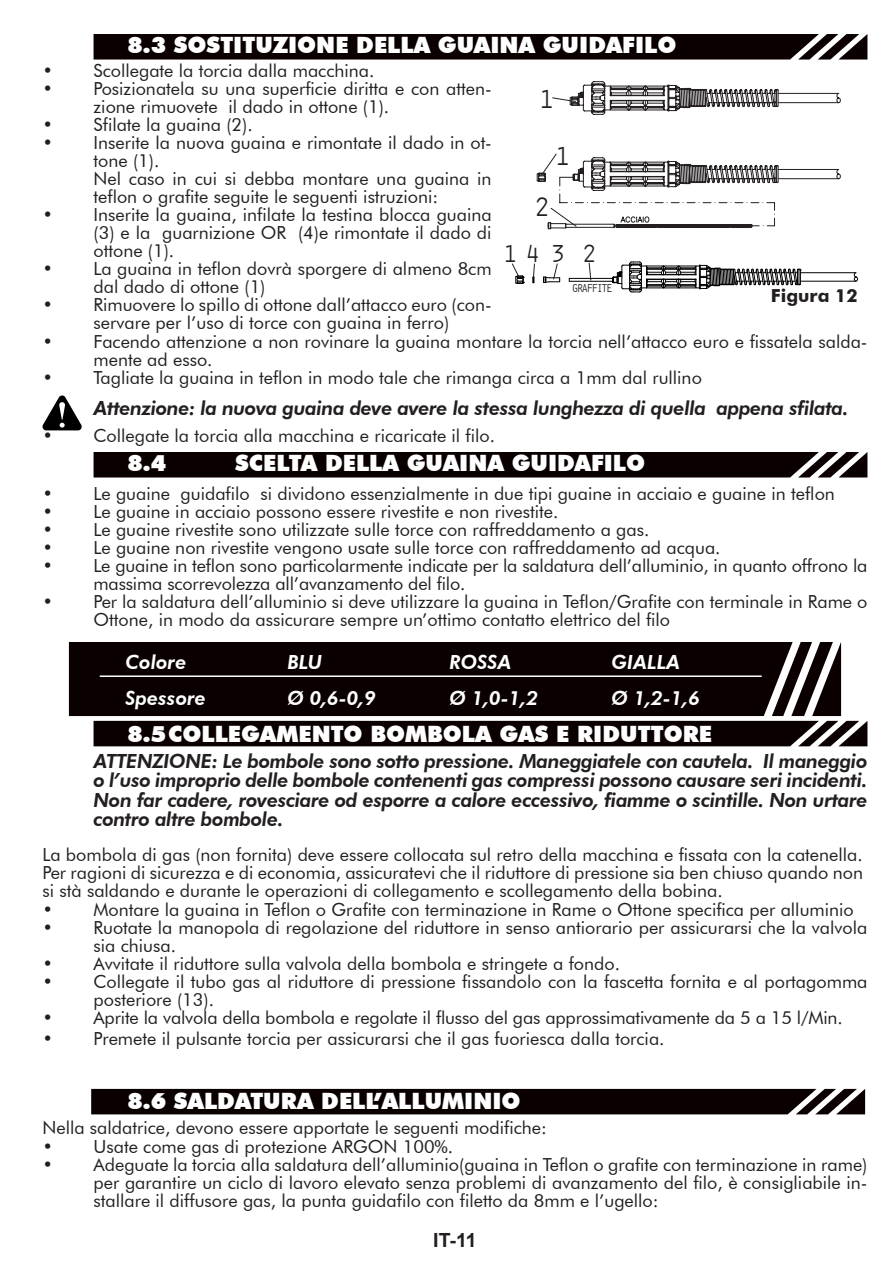
<style>
.page{position:relative;width:893px;height:1263px;background:#fff}
.page>*{position:absolute;margin:0;border:0;box-sizing:border-box;transform-origin:0 0}
.t1{font:27.75px "Orator BT Fifteen Pitch";color:#231f20}
.t2{font:25.95px "Orator BT Fifteen Pitch";color:#231f20}
.t3{font:900 22.5px "Futura BT";color:#fff}
.t4{font:italic 800 19.5px/19.5px "Futura BT";letter-spacing:-.02em;color:#231f20;text-align:justify}
.t5{font:italic 800 19.5px "Futura BT";color:#fff}
.t6{font:700 19.5px "Arial";color:#231f20}
.t7{font:18px/18px "Futura BT";color:#231f20}
.t8{font:700 18px "Futura BT";color:#231f20}
.t9{font:12.3px "Orator BT Fifteen Pitch";color:#231f20}
</style>
<div class="page">
<svg style="left:43px;top:395px;width:39px;height:35px"></svg>
<svg style="left:94px;top:34px;width:773px;height:26px;background:#160c0c"></svg>
<div style="left:94px;top:452px;width:773px;height:25px;background:#0a0000"></div>
<hr style="left:800px;top:281px;width:56px;height:1px;background:#000">
<hr style="left:800px;top:272px;width:56px;height:1px;background:#000">
<svg style="left:854px;top:272px;width:4px;height:9px"></svg>
<svg style="left:612px;top:262px;width:189px;height:31px"></svg>
<hr style="left:569px;top:281px;width:43px;height:1px;background:#000">
<hr style="left:569px;top:278px;width:43px;height:1px;background:#000">
<svg style="left:589px;top:263px;width:2px;height:17px"></svg>
<svg style="left:512px;top:264px;width:12px;height:20px"></svg>
<svg style="left:533px;top:264px;width:2px;height:19px"></svg>
<svg style="left:543px;top:264px;width:17px;height:19px"></svg>
<svg style="left:536px;top:81px;width:305px;height:149px"></svg>
<div style="left:69px;top:642px;width:772px;height:74px;background:#0a0000"></div>
<hr style="left:100px;top:675px;width:662px;height:2px;background:#fff">
<div style="left:94px;top:721px;width:773px;height:25px;background:#0a0000"></div>
<div style="left:91px;top:1089px;width:774px;height:25px;background:#0a0000"></div>
<p class="t3" style="left:128px;top:32px;width:550px">8.3 SOSTITUZIONE DELLA GUAINA GUIDAFILO</p>
<p class="t7" style="left:43px;top:62px;width:333px">• Scollegate la torcia dalla macchina.</p>
<p class="t7" style="left:94px;top:80px;width:400px;text-indent:-51px">• Posizionatela su una superficie diritta e con atten&shy;zione rimuovete il dado in ottone (1).</p>
<p class="t7" style="left:43px;top:116px;width:212px">• Sfilate la guaina (2).</p>
<p class="t7" style="left:94px;top:134px;width:400px;text-indent:-51px">• Inserite la nuova guaina e rimontate il dado in ot&shy;tone (1).<br>Nel caso in cui si debba montare una guaina in teflon o grafite seguite le seguenti istruzioni:</p>
<p class="t7" style="left:94px;top:206px;width:400px;text-align:justify;text-indent:-51px">• Inserite la guaina, infilate la testina blocca guaina (3) e la guarnizione OR (4)e rimontate il dado di ottone (1).</p>
<p class="t7" style="left:94px;top:260px;width:400px;text-indent:-51px">• La guaina in teflon dovrà sporgere di almeno 8cm dal dado di ottone (1)</p>
<p class="t7" style="left:43px;top:296px;width:451px;text-align:center">• Rimuovere lo spillo di ottone dall’attacco euro (con&shy;servare per l’uso di torce con guaina in ferro)</p>
<p class="t7" style="left:94px;top:332px;width:775px;text-indent:-51px">• Facendo attenzione a non rovinare la guaina montare la torcia nell’attacco euro e fissatela salda&shy;mente ad esso.</p>
<p class="t7" style="left:43px;top:368px;width:661px">• Tagliate la guaina in teflon in modo tale che rimanga circa a 1mm dal rullino</p>
<p class="t4" style="left:94px;top:398px;width:757px">Attenzione: la nuova guaina deve avere la stessa lunghezza di quella appena sfilata.</p>
<p class="t7" style="left:43px;top:426px;width:454px">• Collegate la torcia alla macchina e ricaricate il filo.</p>
<h1 class="t1" style="left:541px;top:83px;width:13px">1</h1>
<h1 class="t1" style="left:557px;top:141px;width:13px">1</h1>
<h2 class="t2" style="left:544px;top:188px;width:12px">1</h2>
<h1 class="t1" style="left:536px;top:191px;width:13px">2</h1>
<h2 class="t2" style="left:505px;top:239px;width:91px">143 2</h2>
<p class="t9" style="left:573px;top:281px;width:41px">GRAFFITE</p>
<p class="t8" style="left:771px;top:285px;width:88px">Figura 12</p>
<h2 class="t2" style="left:543px;top:360px;width:12px">5</h2>
<h2 class="t2" style="left:519px;top:383px;width:12px">6</h2>
<p class="t3" style="left:128px;top:450px;width:40px">8.4</p>
<p class="t3" style="left:235px;top:450px;width:412px">SCELTA DELLA GUAINA GUIDAFILO</p>
<p class="t7" style="left:43px;top:484px;width:794px">• Le guaine guidafilo si dividono essenzialmente in due tipi guaine in acciaio e guaine in teflon</p>
<p class="t7" style="left:43px;top:502px;width:517px">• Le guaine in acciaio possono essere rivestite e non rivestite.</p>
<p class="t7" style="left:43px;top:520px;width:608px">• Le guaine rivestite sono utilizzate sulle torce con raffreddamento a gas.</p>
<p class="t7" style="left:43px;top:538px;width:680px">• Le guaine non rivestite vengono usate sulle torce con raffreddamento ad acqua.</p>
<p class="t7" style="left:94px;top:556px;width:775px;text-indent:-51px">• Le guaine in teflon sono particolarmente indicate per la saldatura dell’alluminio, in quanto offrono la massima scorrevolezza all’avanzamento del filo.</p>
<p class="t7" style="left:94px;top:592px;width:775px;text-indent:-51px">• Per la saldatura dell’alluminio si deve utilizzare la guaina in Teflon/Grafite con terminale in Rame o<br>Ottone, in modo da assicurare sempre un’ottimo contatto elettrico del filo</p>
<p class="t5" style="left:125px;top:651px;width:63px">Colore</p>
<p class="t5" style="left:287px;top:651px;width:36px">BLU</p>
<p class="t5" style="left:449px;top:651px;width:63px">ROSSA</p>
<p class="t5" style="left:611px;top:651px;width:70px">GIALLA</p>
<p class="t5" style="left:125px;top:687px;width:82px">Spessore</p>
<p class="t5" style="left:287px;top:687px;width:90px">Ø 0,6-0,9</p>
<p class="t5" style="left:449px;top:687px;width:90px">Ø 1,0-1,2</p>
<p class="t5" style="left:611px;top:687px;width:90px">Ø 1,2-1,6</p>
<p class="t3" style="left:128px;top:720px;width:586px">8.5COLLEGAMENTO BOMBOLA GAS E RIDUTTORE</p>
<p class="t4" style="left:94px;top:751px;width:775px">ATTENZIONE: Le bombole sono sotto pressione. Maneggiatele con cautela. Il maneggio o l’uso improprio delle bombole contenenti gas compressi possono causare seri incidenti.<br>Non far cadere, rovesciare od esporre a calore eccessivo, fiamme o scintille. Non urtare contro altre bombole.</p>
<p class="t7" style="left:43px;top:845px;width:822px;text-align:justify">La bombola di gas (non fornita) deve essere collocata sul retro della macchina e fissata con la catenella.<br>Per ragioni di sicurezza e di economia, assicuratevi che il riduttore di pressione sia ben chiuso quando non si stà saldando e durante le operazioni di collegamento e scollegamento della bobina.</p>
<p class="t7" style="left:43px;top:900px;width:813px">• Montare la guaina in Teflon o Grafite con terminazione in Rame o Ottone specifica per alluminio</p>
<p class="t7" style="left:94px;top:918px;width:775px;text-indent:-51px">• Ruotate la manopola di regolazione del riduttore in senso antiorario per assicurarsi che la valvola sia chiusa.</p>
<p class="t7" style="left:43px;top:954px;width:579px">• Avvitate il riduttore sulla valvola della bombola e stringete a fondo.</p>
<p class="t7" style="left:94px;top:972px;width:775px;text-indent:-51px">• Collegate il tubo gas al riduttore di pressione fissandolo con la fascetta fornita e al portagomma posteriore (13).</p>
<p class="t7" style="left:43px;top:1008px;width:802px">• Aprite la valvola della bombola e regolate il flusso del gas approssimativamente da 5 a 15 l/Min.</p>
<p class="t7" style="left:43px;top:1029px;width:623px">• Premete il pulsante torcia per assicurarsi che il gas fuoriesca dalla torcia.</p>
<p class="t3" style="left:128px;top:1088px;width:394px">8.6 SALDATURA DELL’ALLUMINIO</p>
<p class="t7" style="left:43px;top:1118px;width:506px">Nella saldatrice, devono essere apportate le seguenti modifiche:</p>
<p class="t7" style="left:43px;top:1137px;width:412px">• Usate come gas di protezione ARGON 100%.</p>
<p class="t7" style="left:94px;top:1155px;width:775px;text-align:justify;text-indent:-51px">• Adeguate la torcia alla saldatura dell’alluminio(guaina in Teflon o grafite con terminazione in rame) per garantire un ciclo di lavoro elevato senza problemi di avanzamento del filo, è consigliabile in&shy;stallare il diffusore gas, la punta guidafilo con filetto da 8mm e l’ugello:</p>
<p class="t6" style="left:433px;top:1227px;width:45px">IT-11</p>
</div>
